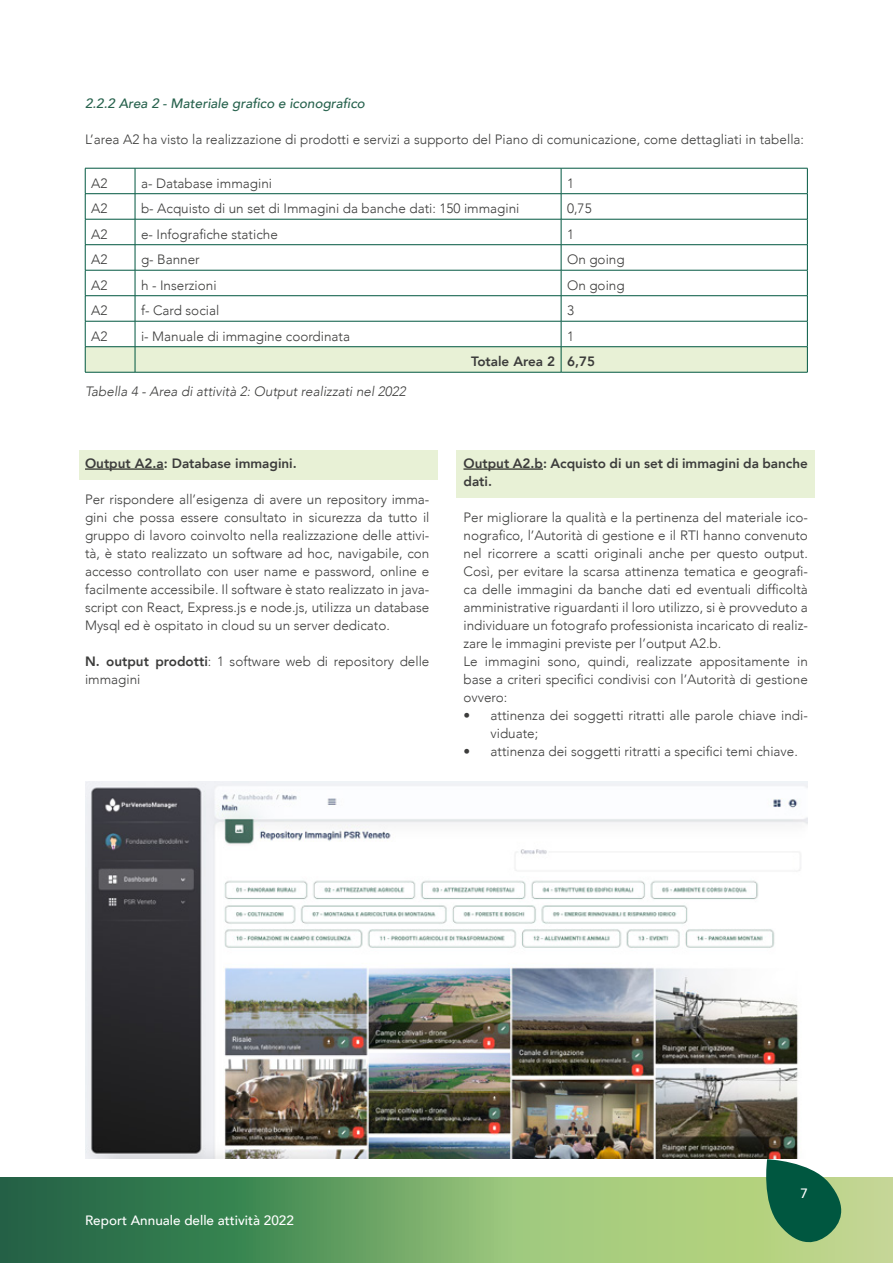
<style>
.page{position:relative;width:893px;height:1263px;background:#fff}
.page>*{position:absolute;margin:0;border:0;box-sizing:border-box;transform-origin:0 0}
.t1{font:300 13.5px/18px "Avenir";color:#3c3c3b}
.t2{font:800 13.5px/18px "Avenir";color:#3c3c3b}
.t3{font:italic 300 13.5px "Avenir";color:#3c3c3b}
.t4{font:italic 500 13.5px "Avenir";color:#27624d}
.t5{font:500 13.5px "Avenir";color:#fff}
.s1{font-weight:800}
</style>
<div class="page">
<svg style="left:0;top:1178px;width:893px;height:85px;background:#72a668"></svg>
<svg style="left:761px;top:1159px;width:88px;height:90px;background:#57916c"></svg>
<div style="left:79px;top:450px;width:359px;height:30px;background:#e8f1d6"></div>
<div style="left:456px;top:450px;width:359px;height:47px;background:#e8f1d6"></div>
<svg style="left:85px;top:168px;width:723px;height:204px"></svg>
<hr style="left:85px;top:372px;width:50px;height:1px;background:#005740">
<hr style="left:135px;top:372px;width:426px;height:1px;background:#005740">
<hr style="left:561px;top:372px;width:246px;height:1px;background:#005740">
<hr style="left:85px;top:469px;width:79px;height:1px;background:#000">
<hr style="left:463px;top:469px;width:80px;height:1px;background:#000">
<img style="left:85px;top:781px;width:723px;height:377px">
<p class="t4" style="left:85px;top:95px;width:281px">2.2.2 Area 2 - Materiale grafico e iconografico</p>
<p class="t1" style="left:85px;top:130px;width:720px">L’area A2 ha visto la realizzazione di prodotti e servizi a supporto del Piano di comunicazione, come dettagliati in tabella:</p>
<p class="t1" style="left:91px;top:174px;width:18px">A2</p>
<p class="t1" style="left:141px;top:174px;width:133px">a- Database immagini</p>
<p class="t1" style="left:567px;top:174px;width:9px">1</p>
<p class="t1" style="left:91px;top:200px;width:18px">A2</p>
<p class="t1" style="left:141px;top:200px;width:380px">b- Acquisto di un set di Immagini da banche dati: 150 immagini</p>
<p class="t1" style="left:567px;top:200px;width:26px">0,75</p>
<p class="t1" style="left:91px;top:225px;width:18px">A2</p>
<p class="t1" style="left:141px;top:225px;width:138px">e- Infografiche statiche</p>
<p class="t1" style="left:567px;top:225px;width:9px">1</p>
<p class="t1" style="left:91px;top:251px;width:18px">A2</p>
<p class="t1" style="left:141px;top:251px;width:60px">g- Banner</p>
<p class="t1" style="left:567px;top:251px;width:59px">On going</p>
<p class="t1" style="left:91px;top:276px;width:18px">A2</p>
<p class="t1" style="left:141px;top:276px;width:77px">h - Inserzioni</p>
<p class="t1" style="left:567px;top:276px;width:59px">On going</p>
<p class="t1" style="left:91px;top:302px;width:18px">A2</p>
<p class="t1" style="left:141px;top:302px;width:80px">f- Card social</p>
<p class="t1" style="left:567px;top:302px;width:9px">3</p>
<p class="t1" style="left:91px;top:327px;width:18px">A2</p>
<p class="t1" style="left:141px;top:327px;width:211px">i- Manuale di immagine coordinata</p>
<p class="t1" style="left:567px;top:327px;width:9px">1</p>
<p class="t2" style="left:471px;top:353px;width:125px">Totale Area 2 6,75</p>
<p class="t3" style="left:85px;top:383px;width:322px">Tabella 4 - Area di attività 2: Output realizzati nel 2022</p>
<p class="t2" style="left:85px;top:454px;width:213px">Output A2.a: Database immagini.</p>
<p class="t1" style="left:85px;top:490px;width:346px;text-align:justify">Per rispondere all’esigenza di avere un repository imma&shy;gini che possa essere consultato in sicurezza da tutto il gruppo di lavoro coinvolto nella realizzazione delle attivi&shy;tà, è stato realizzato un software ad hoc, navigabile, con accesso controllato con user name e password, online e facilmente accessibile. Il software è stato realizzato in java&shy;script con React, Express.js e node.js, utilizza un database Mysql ed è ospitato in cloud su un server dedicato.</p>
<p class="t1" style="left:85px;top:652px;width:346px"><span class="s1">N. output prodotti</span>: 1 software web di repository delle immagini</p>
<p class="t2" style="left:463px;top:454px;width:346px">Output A2.b: Acquisto di un set di immagini da banche dati.</p>
<p class="t1" style="left:463px;top:508px;width:346px">Per migliorare la qualità e la pertinenza del materiale ico&shy;nografico, l’Autorità di gestione e il RTI hanno convenuto nel ricorrere a scatti originali anche per questo output.<br>Così, per evitare la scarsa attinenza tematica e geografi&shy;ca delle immagini da banche dati ed eventuali difficoltà amministrative riguardanti il loro utilizzo, si è provveduto a individuare un fotografo professionista incaricato di realiz&shy;zare le immagini previste per l’output A2.b.<br>Le immagini sono, quindi, realizzate appositamente in base a criteri specifici condivisi con l’Autorità di gestione ovvero:</p>
<p class="t1" style="left:490px;top:706px;width:319px;text-indent:-27px">• attinenza dei soggetti ritratti alle parole chiave indi&shy;viduate;</p>
<p class="t1" style="left:463px;top:742px;width:336px">• attinenza dei soggetti ritratti a specifici temi chiave.</p>
<p class="t5" style="left:85px;top:1209px;width:210px">Report Annuale delle attività 2022</p>
<p class="t5" style="left:800px;top:1181px;width:9px">7</p>
</div>
